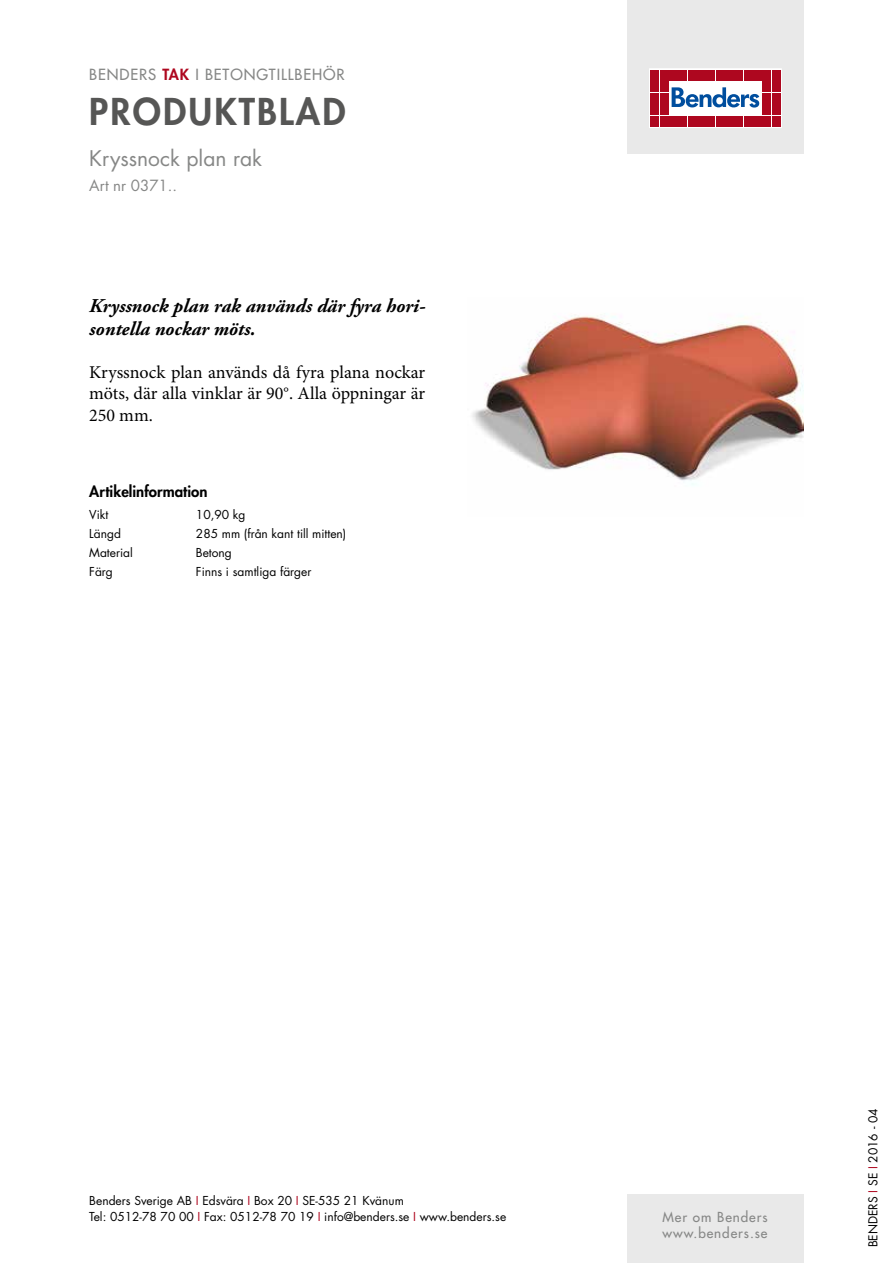
<style>
.page{position:relative;width:893px;height:1263px;background:#fff}
.page>*{position:absolute;margin:0;border:0;box-sizing:border-box;transform-origin:0 0}
.t1{font:800 36px "Futura Std";letter-spacing:.06em;color:#565655}
.t2{font:21px "Futura Std";color:#868786}
.t3{font:italic 700 19.5px/23.4px "Adobe Garamond Pro";color:#000}
.t4{font:18px/21.6px "Minion Pro";color:#000;text-align:justify}
.t5{font:500 15px "Futura Std";letter-spacing:.06em;color:#868786}
.t6{font:800 15px "Futura Std";color:#000}
.t7{font:15px "Futura Std";color:#868786}
.t8{font:500 13.5px/16.2px "Futura Std";letter-spacing:.07em;color:#868786}
.t9{font:12px/16.5px "Futura Std";color:#000}
.s1{font-weight:800;color:#ae071f}
.s2{font-family:"Adobe Garamond Pro"}
.s3{color:#ae071f}
</style>
<div class="page">
<div style="left:627px;top:0;width:177px;height:153px;background:#e9e9e9"></div>
<svg style="left:649px;top:69px;width:132px;height:59px;background:#eac2c8"></svg>
<div style="left:651px;top:70px;width:8px;height:10px;background:#ae071f"></div>
<div style="left:660px;top:70px;width:8px;height:10px;background:#ae071f"></div>
<div style="left:651px;top:81px;width:8px;height:11px;background:#ae071f"></div>
<div style="left:660px;top:81px;width:8px;height:11px;background:#ae071f"></div>
<div style="left:651px;top:93px;width:8px;height:10px;background:#ae071f"></div>
<div style="left:660px;top:93px;width:8px;height:10px;background:#ae071f"></div>
<div style="left:651px;top:104px;width:8px;height:11px;background:#ae071f"></div>
<div style="left:660px;top:104px;width:8px;height:11px;background:#ae071f"></div>
<div style="left:651px;top:116px;width:8px;height:10px;background:#ae071f"></div>
<div style="left:660px;top:116px;width:8px;height:10px;background:#ae071f"></div>
<div style="left:669px;top:70px;width:8px;height:10px;background:#ae071f"></div>
<div style="left:679px;top:70px;width:8px;height:10px;background:#ae071f"></div>
<div style="left:688px;top:70px;width:8px;height:10px;background:#ae071f"></div>
<div style="left:697px;top:70px;width:9px;height:10px;background:#ae071f"></div>
<div style="left:707px;top:70px;width:8px;height:10px;background:#ae071f"></div>
<div style="left:716px;top:70px;width:8px;height:10px;background:#ae071f"></div>
<div style="left:725px;top:70px;width:9px;height:10px;background:#ae071f"></div>
<div style="left:735px;top:70px;width:8px;height:10px;background:#ae071f"></div>
<div style="left:744px;top:70px;width:8px;height:10px;background:#ae071f"></div>
<div style="left:753px;top:70px;width:9px;height:10px;background:#ae071f"></div>
<div style="left:669px;top:116px;width:8px;height:10px;background:#ae071f"></div>
<div style="left:679px;top:116px;width:8px;height:10px;background:#ae071f"></div>
<div style="left:688px;top:116px;width:8px;height:10px;background:#ae071f"></div>
<div style="left:697px;top:116px;width:9px;height:10px;background:#ae071f"></div>
<div style="left:707px;top:116px;width:8px;height:10px;background:#ae071f"></div>
<div style="left:716px;top:116px;width:8px;height:10px;background:#ae071f"></div>
<div style="left:725px;top:116px;width:9px;height:10px;background:#ae071f"></div>
<div style="left:735px;top:116px;width:8px;height:10px;background:#ae071f"></div>
<div style="left:744px;top:116px;width:8px;height:10px;background:#ae071f"></div>
<div style="left:753px;top:116px;width:9px;height:10px;background:#ae071f"></div>
<div style="left:763px;top:70px;width:8px;height:10px;background:#ae071f"></div>
<div style="left:772px;top:70px;width:8px;height:10px;background:#ae071f"></div>
<div style="left:763px;top:81px;width:8px;height:11px;background:#ae071f"></div>
<div style="left:772px;top:81px;width:8px;height:11px;background:#ae071f"></div>
<div style="left:763px;top:93px;width:8px;height:10px;background:#ae071f"></div>
<div style="left:772px;top:93px;width:8px;height:10px;background:#ae071f"></div>
<div style="left:763px;top:104px;width:8px;height:11px;background:#ae071f"></div>
<div style="left:772px;top:104px;width:8px;height:11px;background:#ae071f"></div>
<div style="left:763px;top:116px;width:8px;height:10px;background:#ae071f"></div>
<div style="left:772px;top:116px;width:8px;height:10px;background:#ae071f"></div>
<svg style="left:672px;top:87px;width:87px;height:21px;background:#8fb1d4"></svg>
<div style="left:627px;top:1195px;width:177px;height:68px;background:#e9e9e9"></div>
<img style="left:472px;top:316px;width:332px;height:169px">
<p class="t5" style="left:89px;top:65px;width:257px">BENDERS <span class="s1">TAK</span> I BETONGTILLBEHÖR</p>
<h1 class="t1" style="left:89px;top:89px;width:258px">PRODUKTBLAD</h1>
<h2 class="t2" style="left:89px;top:145px;width:174px">Kryssnock plan rak</h2>
<p class="t7" style="left:89px;top:176px;width:89px">Art nr 0371..</p>
<h3 class="t3" style="left:89px;top:294px;width:337px">Kryssnock plan rak används där fyra hori&shy;sontella nockar möts.</h3>
<h3 class="t4" style="left:89px;top:361px;width:337px">Kryssnock plan används då fyra plana nockar möts, där alla vinklar är 90<span class="s2">°</span>. Alla öppningar är 250 mm.</h3>
<p class="t6" style="left:89px;top:482px;width:120px">Artikelinformation</p>
<p class="t9" style="left:89px;top:506px;width:21px">Vikt</p>
<p class="t9" style="left:196px;top:506px;width:51px">10,90 kg</p>
<p class="t9" style="left:89px;top:526px;width:33px">Längd</p>
<p class="t9" style="left:196px;top:526px;width:152px">285 mm (från kant till mitten)</p>
<p class="t9" style="left:89px;top:545px;width:45px">Material</p>
<p class="t9" style="left:196px;top:545px;width:37px">Betong</p>
<p class="t9" style="left:89px;top:564px;width:25px">Färg</p>
<p class="t9" style="left:196px;top:564px;width:117px">Finns i samtliga färger</p>
<p class="t9" style="left:89px;top:1192px;width:418px">Benders Sverige AB <span class="s3">I</span> Edsvära <span class="s3">I</span> Box 20 <span class="s3">I</span> SE-535 21 Kvänum<br>Tel: 0512-78 70 00 <span class="s3">I</span> Fax: 0512-78 70 19 <span class="s3">I</span> info@benders.se <span class="s3">I</span> www.benders.se</p>
<p class="t8" style="left:662px;top:1209px;width:107px">Mer om Benders www.benders.se</p>
<p class="t9" style="left:865px;top:1247px;width:140px;rotate:-90deg">BENDERS <span class="s3">I</span> SE <span class="s3">I</span> 2016 - 04</p>
</div>
